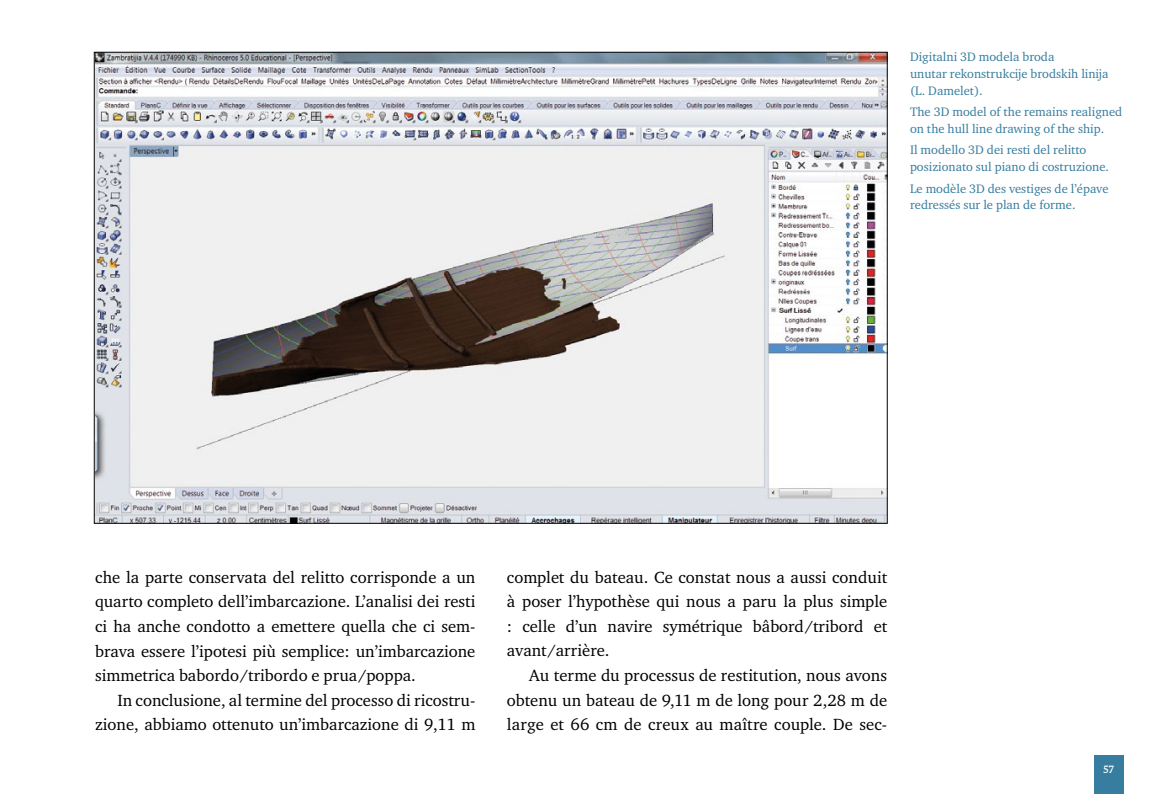
<style>
.page{position:relative;width:1166px;height:794px;background:#fff}
.page>*{position:absolute;margin:0;border:0;box-sizing:border-box;transform-origin:0 0}
.t1{font:16.62px "Charter ITC";color:#000}
.t2{font:12.6px/16.6px "Charter ITC";color:#367d9f}
.t3{font:500 10.5px "More Pro";color:#fff}
</style>
<div class="page">
<div style="left:1093px;top:755px;width:30px;height:39px;background:#367d9f"></div>
<img style="left:96px;top:54px;width:789px;height:467px">
<p class="t2" style="left:910px;top:49px;width:200px">Digitalni 3D modela broda<br>unutar rekonstrukcije brodskih linija (L. Damelet).</p>
<p class="t2" style="left:910px;top:103px;width:214px">The 3D model of the remains realigned on the hull line drawing of the ship.</p>
<p class="t2" style="left:910px;top:142px;width:201px">Il modello 3D dei resti del relitto posizionato sul piano di costruzione.</p>
<p class="t2" style="left:910px;top:180px;width:200px">Le modèle 3D des vestiges de l’épave redressés sur le plan de forme.</p>
<p class="t1" style="left:95px;top:567px;width:382px">che la parte conservata del relitto corrisponde a un</p>
<p class="t1" style="left:95px;top:591px;width:382px">quarto completo dell’imbarcazione. L’analisi dei resti</p>
<p class="t1" style="left:95px;top:616px;width:382px">ci ha anche condotto a emettere quella che ci sem-</p>
<p class="t1" style="left:95px;top:640px;width:382px">brava essere l’ipotesi più semplice: un’imbarcazione</p>
<p class="t1" style="left:95px;top:665px;width:322px">simmetrica babordo/tribordo e prua/poppa.</p>
<p class="t1" style="left:117px;top:689px;width:359px">In conclusione, al termine del processo di ricostru-</p>
<p class="t1" style="left:95px;top:714px;width:382px">zione, abbiamo ottenuto un’imbarcazione di 9,11 m</p>
<p class="t1" style="left:507px;top:567px;width:382px">complet du bateau. Ce constat nous a aussi conduit</p>
<p class="t1" style="left:507px;top:591px;width:382px">à poser l’hypothèse qui nous a paru la plus simple</p>
<p class="t1" style="left:507px;top:616px;width:382px">: celle d’un navire symétrique bâbord/tribord et</p>
<p class="t1" style="left:507px;top:640px;width:104px">avant/arrière.</p>
<p class="t1" style="left:529px;top:665px;width:359px">Au terme du processus de restitution, nous avons</p>
<p class="t1" style="left:507px;top:689px;width:382px">obtenu un bateau de 9,11 m de long pour 2,28 m de</p>
<p class="t1" style="left:507px;top:714px;width:382px">large et 66 cm de creux au maître couple. De sec-</p>
<p class="t3" style="left:1103px;top:762px;width:12px">57</p>
</div>
